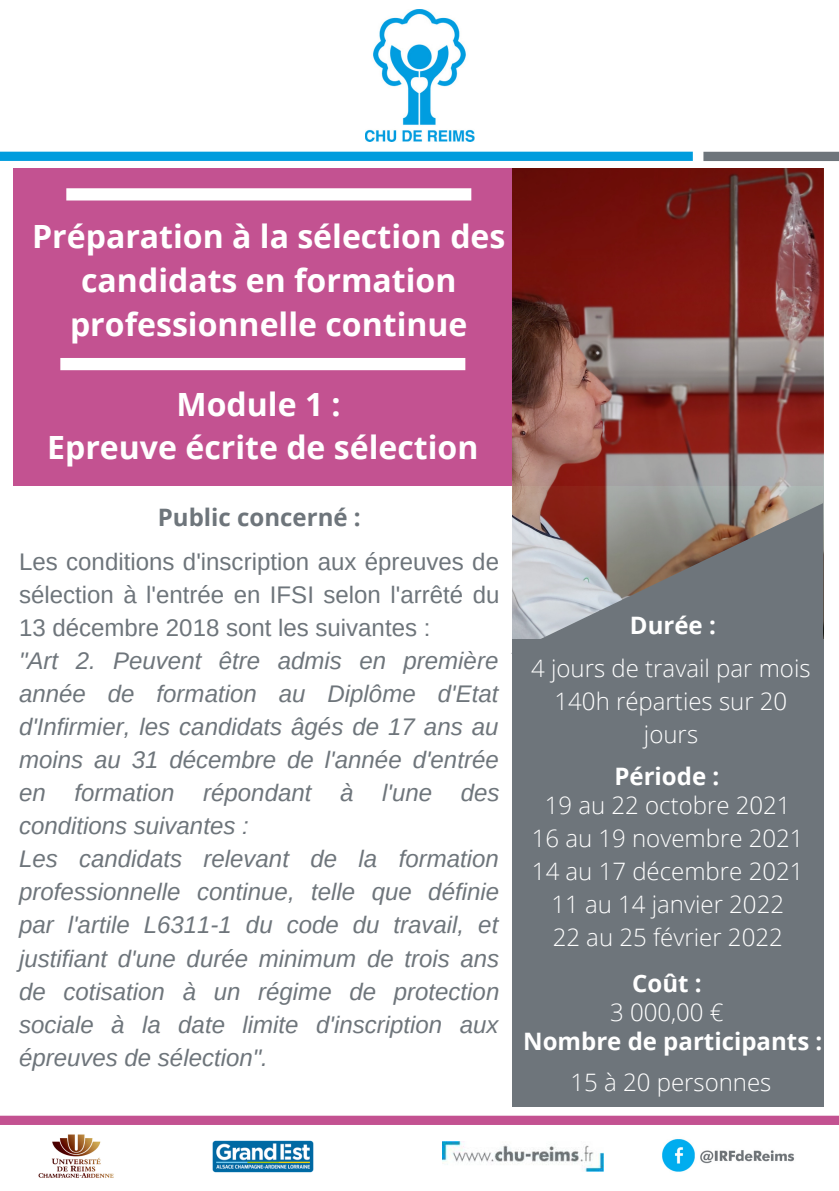
<style>
.page{position:relative;width:839px;height:1191px;background:#fff}
.page>*{position:absolute;margin:0;border:0;box-sizing:border-box;transform-origin:0 0}
.t1{font:700 32px/43.6px "Open Sans";color:#fff;text-align:center}
.t2{font:italic 24px/33px "Arimo";color:#6e757b;text-align:justify}
.t3{font:300 24px/33px "Open Sans";color:#fff;text-align:center}
.t4{font:24px/33px "Arimo";color:#6e757b;text-align:justify}
.t5{font:700 24px "Open Sans";color:#fff}
.t6{font:700 24px "Open Sans";color:#6e757b}
</style>
<div class="page">
<img style="left:365px;top:9px;width:110px;height:132px">
<svg style="left:0;top:152px;width:692px;height:9px;background:#019cdd"></svg>
<svg style="left:703px;top:152px;width:135px;height:9px"></svg>
<div style="left:13px;top:168px;width:809px;height:317px;background:#c35291"></div>
<div style="left:0;top:1116px;width:838px;height:9px;background:#c35291"></div>
<img style="left:38px;top:1134px;width:76px;height:44px">
<img style="left:212px;top:1140px;width:102px;height:33px">
<img style="left:442px;top:1142px;width:161px;height:30px">
<img style="left:662px;top:1139px;width:132px;height:33px">
<img style="left:512px;top:168px;width:311px;height:335px">
<svg style="left:66px;top:188px;width:405px;height:13px;background:#fbf4f8"></svg>
<svg style="left:512px;top:503px;width:311px;height:137px;background:#8a8585"></svg>
<div style="left:512px;top:640px;width:311px;height:467px;background:#6e757b"></div>
<div style="left:60px;top:358px;width:405px;height:12px;background:#fff"></div>
<p class="t1" style="left:32px;top:214px;width:475px">Préparation à la sélection des candidats en formation professionnelle continue</p>
<p class="t1" style="left:176px;top:381px;width:166px">Module 1 :</p>
<p class="t1" style="left:47px;top:425px;width:433px">Epreuve écrite de sélection</p>
<p class="t6" style="left:158px;top:501px;width:204px">Public concerné :</p>
<p class="t4" style="left:19px;top:545px;width:482px">Les conditions d'inscription aux épreuves de sélection à l'entrée en IFSI selon l'arrêté du 13 décembre 2018 sont les suivantes :</p>
<p class="t2" style="left:19px;top:644px;width:482px">"Art 2. Peuvent être admis en première année de formation au Diplôme d'Etat d'Infirmier, les candidats âgés de 17 ans au moins au 31 décembre de l'année d'entrée en formation répondant à l'une des conditions suivantes :</p>
<p class="t2" style="left:19px;top:843px;width:482px">Les candidats relevant de la formation professionnelle continue, telle que définie par l'artile L6311-1 du code du travail, et justifiant d'une durée minimum de trois ans de cotisation à un régime de protection sociale à la date limite d'inscription aux épreuves de sélection".</p>
<p class="t5" style="left:630px;top:608px;width:87px">Durée :</p>
<p class="t3" style="left:531px;top:651px;width:281px">4 jours de travail par mois</p>
<p class="t3" style="left:554px;top:684px;width:234px">140h réparties sur 20 jours</p>
<p class="t5" style="left:614px;top:759px;width:106px">Période :</p>
<p class="t3" style="left:544px;top:788px;width:247px">19 au 22 octobre 2021</p>
<p class="t3" style="left:531px;top:821px;width:273px">16 au 19 novembre 2021</p>
<p class="t3" style="left:532px;top:854px;width:273px">14 au 17 décembre 2021</p>
<p class="t3" style="left:551px;top:887px;width:234px">11 au 14 janvier 2022</p>
<p class="t3" style="left:552px;top:920px;width:231px">22 au 25 février 2022</p>
<p class="t5" style="left:632px;top:967px;width:71px">Coût :</p>
<p class="t3" style="left:610px;top:995px;width:115px">3 000,00 €</p>
<p class="t5" style="left:523px;top:1024px;width:301px">Nombre de participants :</p>
<p class="t3" style="left:570px;top:1065px;width:202px">15 à 20 personnes</p>
</div>
